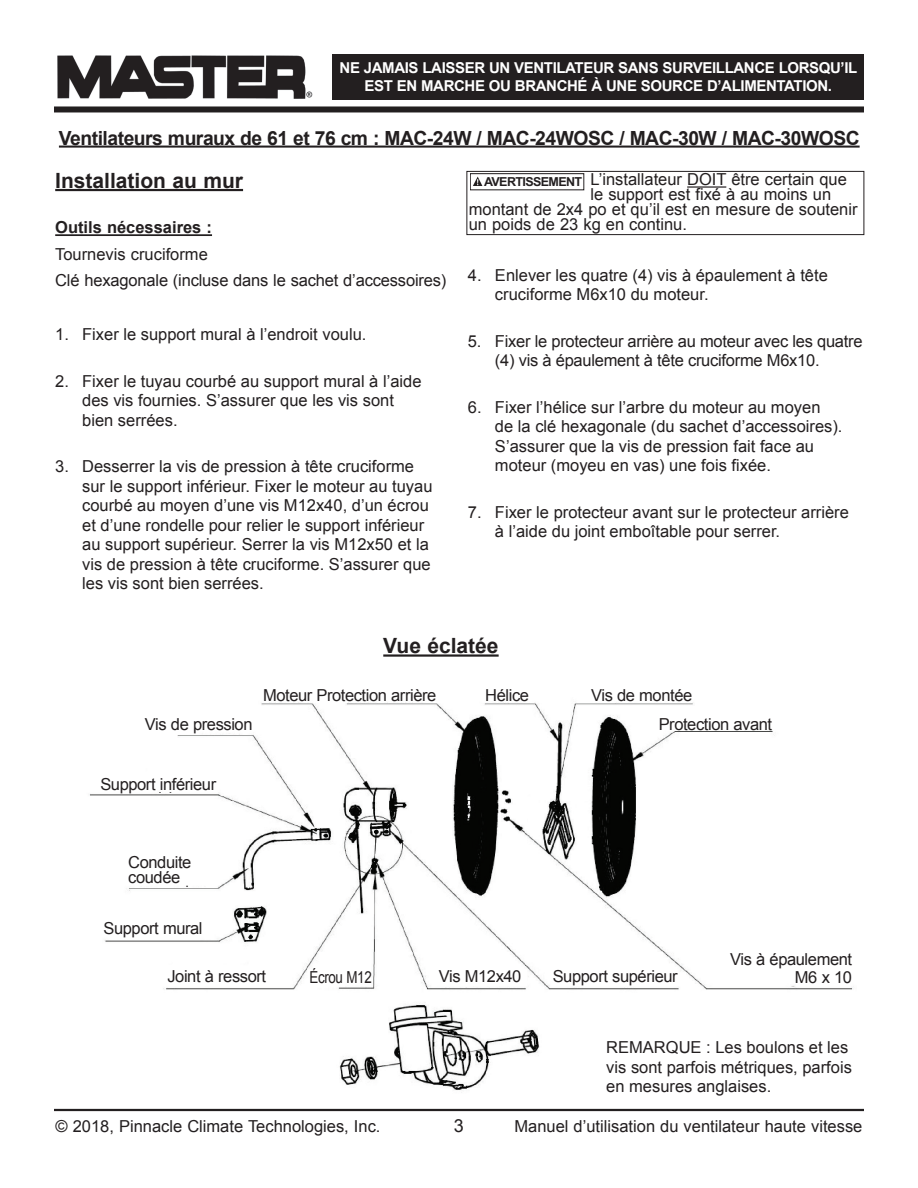
<style>
.page{position:relative;width:918px;height:1188px;background:#fff}
.page>*{position:absolute;margin:0;border:0;box-sizing:border-box;transform-origin:0 0}
.t1{font:700 21px "Arial";color:#231f20}
.t2{font:700 19.5px "Arial";letter-spacing:-.025em;color:#231f20}
.t3{font:18px "Arial";color:#231f20}
.paragraph{font:16.5px/19.5px "Arial";color:#231f20}
.paragraph-2{font:16.5px/18px "Arial";letter-spacing:-.025em;color:#231f20;text-align:right}
.paragraph-3{font:700 16.5px "Arial";color:#231f20}
.paragraph-4{font:16.5px "Arial";letter-spacing:-.025em;color:#231f20;scale:.81 1}
.t4{font:700 15px/18px "Arial";letter-spacing:-.025em;color:#fff;text-align:center}
.t5{font:700 12.45px "Arial";letter-spacing:-.05em;color:#231f20}
</style>
<div class="page">
<div style="left:333px;top:54px;width:531px;height:45px;background:#231f20"></div>
<hr style="left:54px;top:1108px;width:810px;height:4px;background:#e3e2e2">
<hr style="left:54px;top:1109px;width:810px;height:2px;background:#231f20">
<div style="left:54px;top:106px;width:810px;height:6px;background:#231f20"></div>
<img style="left:58px;top:55px;width:254px;height:43px">
<hr style="left:55px;top:189px;width:188px;height:2px;background:#231f20">
<hr style="left:55px;top:234px;width:157px;height:2px;background:#231f20">
<hr style="left:59px;top:146px;width:801px;height:2px;background:#231f20">
<hr style="left:687px;top:186px;width:39px;height:2px;background:#231f20">
<div style="left:466px;top:171px;width:398px;height:64px;border:1px solid #231f20"></div>
<div style="left:470px;top:173px;width:114px;height:17px;border:1px solid #231f20"></div>
<svg style="left:473px;top:177px;width:9px;height:9px"></svg>
<img style="left:89px;top:702px;width:764px;height:388px">
<hr style="left:383px;top:654px;width:116px;height:3px;background:#231f20">
<p class="t4" style="left:340px;top:59px;width:519px">NE JAMAIS LAISSER UN VENTILATEUR SANS SURVEILLANCE LORSQU’IL<br>EST EN MARCHE OU BRANCHÉ À UNE SOURCE D’ALIMENTATION.</p>
<p class="t2" style="left:59px;top:125px;width:802px">Ventilateurs muraux de 61 et 76 cm : MAC-24W / MAC-24WOSC / MAC-30W / MAC-30WOSC</p>
<p class="t1" style="left:55px;top:166px;width:189px">Installation au mur</p>
<p class="paragraph-3" style="left:55px;top:217px;width:158px">Outils nécessaires :</p>
<p class="paragraph" style="left:55px;top:244px;width:154px">Tournevis cruciforme</p>
<p class="paragraph" style="left:55px;top:270px;width:393px">Clé hexagonale (incluse dans le sachet d’accessoires)</p>
<p class="paragraph" style="left:55px;top:325px;width:313px">1. Fixer le support mural à l’endroit voulu.</p>
<p class="paragraph" style="left:82px;top:371px;width:341px;text-indent:-27px">2. Fixer le tuyau courbé au support mural à l’aide des vis fournies. S’assurer que les vis sont bien serrées.</p>
<p class="paragraph" style="left:82px;top:457px;width:352px;text-indent:-27px">3. Desserrer la vis de pression à tête cruciforme sur le support inférieur. Fixer le moteur au tuyau courbé au moyen d’une vis M12x40, d’un écrou et d’une rondelle pour relier le support inférieur au support supérieur. Serrer la vis M12x50 et la vis de pression à tête cruciforme. S’assurer que les vis sont bien serrées.</p>
<p class="paragraph" style="left:590px;top:170px;width:258px">L’installateur DOIT être certain que</p>
<p class="paragraph" style="left:590px;top:185px;width:242px">le support est fixé à au moins un</p>
<p class="paragraph" style="left:469px;top:200px;width:390px">montant de 2x4 po et qu’il est en mesure de soutenir</p>
<p class="paragraph" style="left:469px;top:215px;width:220px">un poids de 23 kg en continu.</p>
<p class="t5" style="left:484px;top:173px;width:100px">AVERTISSEMENT</p>
<p class="paragraph" style="left:495px;top:265px;width:334px;text-indent:-27px">4. Enlever les quatre (4) vis à épaulement à tête cruciforme M6x10 du moteur.</p>
<p class="paragraph" style="left:495px;top:331px;width:369px;text-indent:-27px">5. Fixer le protecteur arrière au moteur avec les quatre (4) vis à épaulement à tête cruciforme M6x10.</p>
<p class="paragraph" style="left:495px;top:397px;width:349px;text-indent:-27px">6. Fixer l’hélice sur l’arbre du moteur au moyen de la clé hexagonale (du sachet d’accessoires).<br>S’assurer que la vis de pression fait face au moteur (moyeu en vas) une fois fixée.</p>
<p class="paragraph" style="left:495px;top:502px;width:355px;text-indent:-27px">7. Fixer le protecteur avant sur le protecteur arrière à l’aide du joint emboîtable pour serrer.</p>
<p class="paragraph-2" style="left:145px;top:715px;width:109px">Vis de pression</p>
<p class="t1" style="left:383px;top:632px;width:117px">Vue éclatée</p>
<p class="paragraph-2" style="left:263px;top:686px;width:175px">Moteur Protection arrière</p>
<p class="paragraph" style="left:485px;top:685px;width:45px">Hélice</p>
<p class="paragraph-2" style="left:100px;top:775px;width:117px">Support inférieur</p>
<p class="paragraph-2" style="left:128px;top:855px;width:65px;line-height:15px;text-align:left">Conduite coudée</p>
<p class="paragraph-2" style="left:591px;top:686px;width:103px">Vis de montée</p>
<p class="paragraph-2" style="left:659px;top:715px;width:115px">Protection avant</p>
<p class="paragraph-2" style="left:104px;top:920px;width:101px">Support mural</p>
<p class="paragraph-2" style="left:167px;top:967px;width:100px">Joint à ressort</p>
<p class="paragraph-4" style="left:309px;top:967px;width:78px">Écrou M12</p>
<p class="paragraph-2" style="left:439px;top:967px;width:84px">Vis M12x40</p>
<p class="paragraph-2" style="left:553px;top:967px;width:127px">Support supérieur</p>
<p class="paragraph-2" style="left:730px;top:950px;width:123px">Vis à épaulement<br>M6 x 10</p>
<p class="paragraph" style="left:606px;top:1037px;width:247px">REMARQUE : Les boulons et les vis sont parfois métriques, parfois en mesures anglaises.</p>
<p class="t3" style="left:454px;top:1114px;width:12px">3</p>
<p class="paragraph" style="left:55px;top:1117px;width:327px">© 2018, Pinnacle Climate Technologies, Inc.</p>
<p class="paragraph" style="left:514px;top:1117px;width:350px">Manuel d’utilisation du ventilateur haute vitesse</p>
</div>
